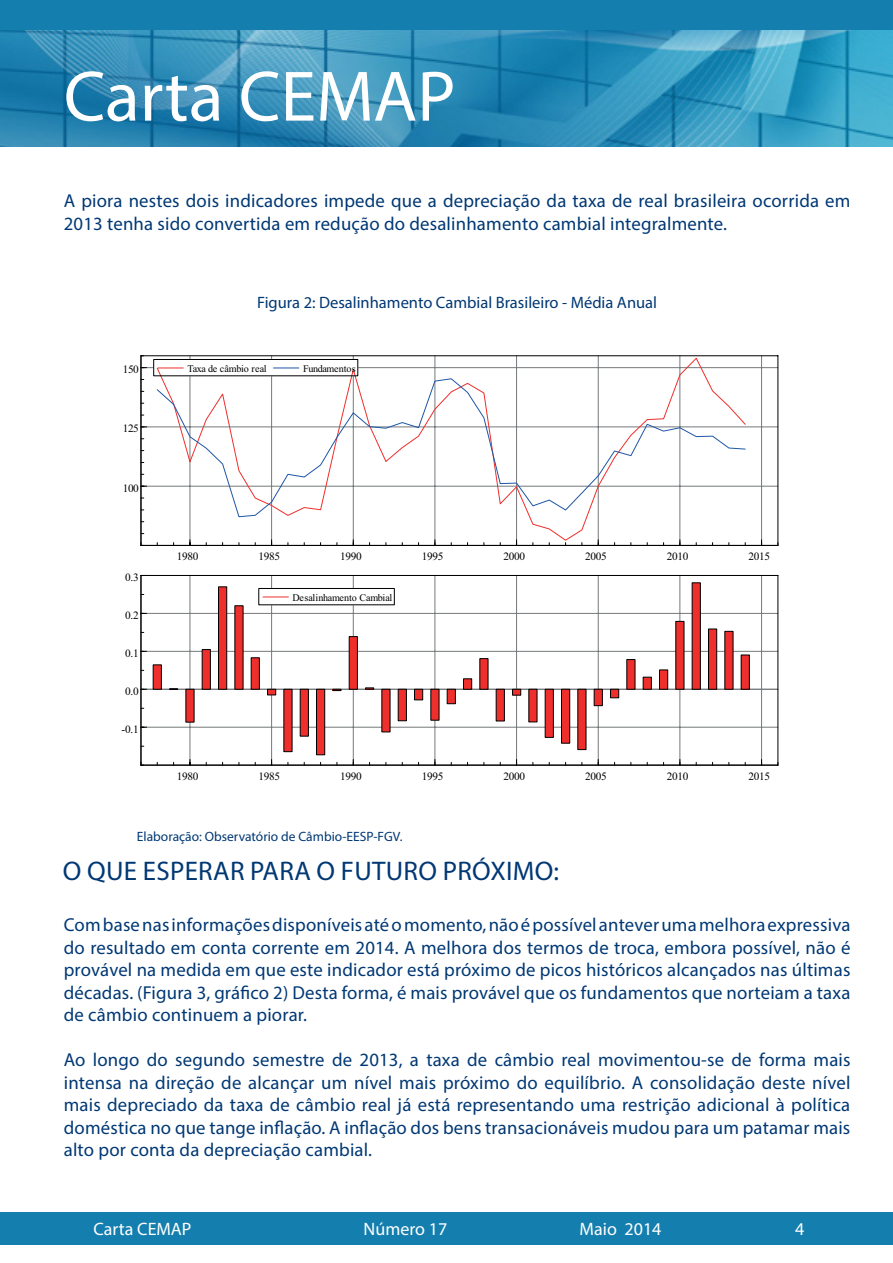
<style>
.page{position:relative;width:893px;height:1263px;background:#fff}
.page>*{position:absolute;margin:0;border:0;box-sizing:border-box;transform-origin:0 0}
.t1{font:72px "Myriad Pro";color:#fff}
.t2{font:27px "Myriad Pro";letter-spacing:.01em;color:#013874}
.t3{font:18.75px/22.5px "Myriad Pro";letter-spacing:.01em;color:#013874;text-align:justify}
.t4{font:18px "Myriad Pro";color:#fff}
.t5{font:16.5px "Myriad Pro";color:#013874}
.t6{font:13.5px "Myriad Pro";color:#013874}
.t7{font:11.25px "Times New Roman";letter-spacing:-.03em;color:#000001}
.t8{font:10.2px "Times New Roman";letter-spacing:-.03em;color:#000001}
</style>
<div class="page">
<img style="left:0;top:30px;width:893px;height:116px">
<div style="left:0;top:0;width:893px;height:30px;background:#147eae"></div>
<div style="left:0;top:1213px;width:893px;height:32px;background:#147eae"></div>
<hr style="left:190px;top:356px;width:1px;height:189px;background:#75797b">
<hr style="left:271px;top:356px;width:1px;height:189px;background:#75797b">
<hr style="left:353px;top:356px;width:1px;height:189px;background:#75797b">
<hr style="left:435px;top:356px;width:1px;height:189px;background:#75797b">
<hr style="left:516px;top:356px;width:1px;height:189px;background:#75797b">
<hr style="left:598px;top:356px;width:1px;height:189px;background:#75797b">
<hr style="left:680px;top:356px;width:1px;height:189px;background:#75797b">
<hr style="left:761px;top:356px;width:1px;height:189px;background:#75797b">
<hr style="left:141px;top:486px;width:637px;height:1px;background:#75797b">
<hr style="left:141px;top:427px;width:637px;height:1px;background:#75797b">
<hr style="left:141px;top:367px;width:637px;height:1px;background:#75797b">
<svg style="left:157px;top:357px;width:589px;height:184px"></svg>
<svg style="left:157px;top:378px;width:589px;height:139px"></svg>
<hr style="left:141px;top:545px;width:637px;height:1px;background:#000001">
<hr style="left:778px;top:356px;width:1px;height:189px;background:#000001">
<hr style="left:141px;top:355px;width:637px;height:1px;background:#000001">
<hr style="left:141px;top:356px;width:1px;height:189px;background:#000001">
<svg style="left:158px;top:368px;width:25px;height:1px"></svg>
<svg style="left:273px;top:368px;width:26px;height:1px"></svg>
<div style="left:154px;top:359px;width:204px;height:17px;border:1px solid #000001"></div>
<hr style="left:141px;top:765px;width:637px;height:1px;background:#000001">
<svg style="left:141px;top:575px;width:637px;height:190px"></svg>
<svg style="left:263px;top:597px;width:25px;height:1px"></svg>
<div style="left:259px;top:588px;width:135px;height:17px;border:1px solid #000001"></div>
<h1 class="t1" style="left:64px;top:52px;width:393px">Carta CEMAP</h1>
<p class="t3" style="left:64px;top:189px;width:788px">A piora nestes dois indicadores impede que a depreciação da taxa de real brasileira ocorrida em<br>2013 tenha sido convertida em redução do desalinhamento cambial integralmente.</p>
<p class="t5" style="left:257px;top:292px;width:401px">Figura 2: Desalinhamento Cambial Brasileiro - Média Anual</p>
<p class="t7" style="left:123px;top:362px;width:18px">150</p>
<p class="t8" style="left:187px;top:362px;width:81px">Taxa de câmbio real</p>
<p class="t8" style="left:303px;top:362px;width:54px">Fundamentos</p>
<p class="t7" style="left:123px;top:421px;width:18px">125</p>
<p class="t7" style="left:123px;top:480px;width:18px">100</p>
<p class="t7" style="left:125px;top:569px;width:15px">0.3</p>
<p class="t7" style="left:125px;top:607px;width:15px">0.2</p>
<p class="t7" style="left:125px;top:645px;width:15px">0.1</p>
<p class="t7" style="left:125px;top:683px;width:15px">0.0</p>
<p class="t7" style="left:122px;top:721px;width:19px">-0.1</p>
<p class="t7" style="left:177px;top:549px;width:23px">1980</p>
<p class="t7" style="left:258px;top:549px;width:23px">1985</p>
<p class="t7" style="left:340px;top:549px;width:23px">1990</p>
<p class="t7" style="left:422px;top:549px;width:23px">1995</p>
<p class="t7" style="left:503px;top:549px;width:23px">2000</p>
<p class="t7" style="left:585px;top:549px;width:23px">2005</p>
<p class="t7" style="left:667px;top:549px;width:23px">2010</p>
<p class="t7" style="left:748px;top:549px;width:23px">2015</p>
<p class="t8" style="left:293px;top:591px;width:101px">Desalinhamento Cambial</p>
<p class="t7" style="left:177px;top:768px;width:23px">1980</p>
<p class="t7" style="left:258px;top:768px;width:23px">1985</p>
<p class="t7" style="left:340px;top:768px;width:23px">1990</p>
<p class="t7" style="left:422px;top:768px;width:23px">1995</p>
<p class="t7" style="left:503px;top:768px;width:23px">2000</p>
<p class="t7" style="left:585px;top:768px;width:23px">2005</p>
<p class="t7" style="left:667px;top:768px;width:23px">2010</p>
<p class="t7" style="left:748px;top:768px;width:23px">2015</p>
<p class="t6" style="left:137px;top:828px;width:267px">Elaboração: Observatório de Câmbio-EESP-FGV.</p>
<p class="t2" style="left:63px;top:854px;width:497px">O QUE ESPERAR PARA O FUTURO PRÓXIMO:</p>
<p class="t3" style="left:64px;top:913px;width:788px">Com base nas informações disponíveis até o momento, não é possível antever uma melhora expressiva do resultado em conta corrente em 2014. A melhora dos termos de troca, embora possível, não é provável na medida em que este indicador está próximo de picos históricos alcançados nas últimas décadas. (Figura 3, gráfico 2) Desta forma, é mais provável que os fundamentos que norteiam a taxa de câmbio continuem a piorar.</p>
<p class="t3" style="left:64px;top:1048px;width:788px">Ao longo do segundo semestre de 2013, a taxa de câmbio real movimentou-se de forma mais intensa na direção de alcançar um nível mais próximo do equilíbrio. A consolidação deste nível mais depreciado da taxa de câmbio real já está representando uma restrição adicional à política doméstica no que tange inflação. A inflação dos bens transacionáveis mudou para um patamar mais alto por conta da depreciação cambial.</p>
<p class="t4" style="left:94px;top:1218px;width:99px">Carta CEMAP</p>
<p class="t4" style="left:364px;top:1218px;width:85px">Número 17</p>
<p class="t4" style="left:580px;top:1218px;width:83px">Maio 2014</p>
<p class="t4" style="left:795px;top:1218px;width:11px">4</p>
</div>
